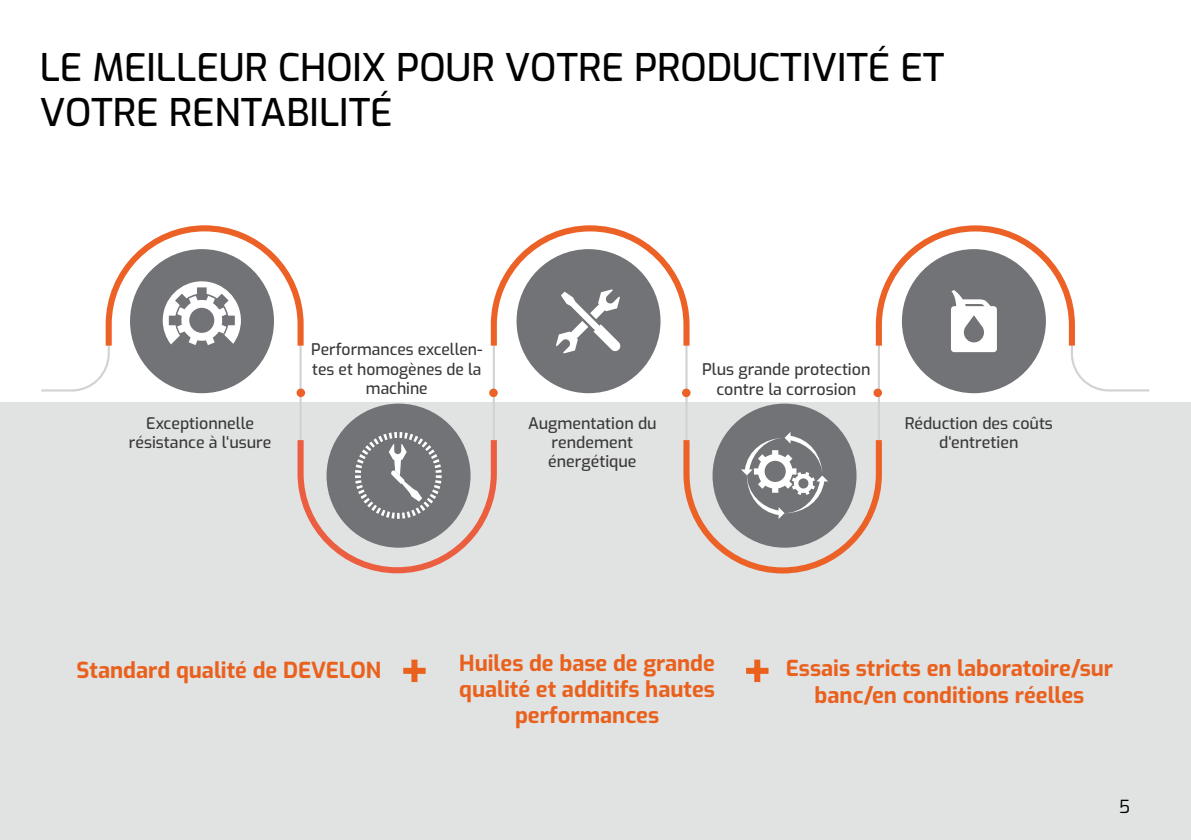
<style>
.page{position:relative;width:1191px;height:840px;background:#fff}
.page>*{position:absolute;margin:0;border:0;box-sizing:border-box;transform-origin:0 0}
.t1{font:700 50px "Exo";color:#ea601d}
.t2{font:500 38px/45.6px "Exo";color:#020203}
.t3{font:700 22px/26.4px "Exo";color:#ea601d;text-align:center}
.t4{font:18px "Exo";color:#000}
.t5{font:500 16px/19.2px "Exo";color:#393938;text-align:center}
</style>
<div class="page">
<div style="left:0;top:402px;width:1191px;height:437px;background:#e1e2e2"></div>
<svg style="left:41px;top:316px;width:1108px;height:124px"></svg>
<svg style="left:491px;top:225px;width:198px;height:120px"></svg>
<svg style="left:106px;top:225px;width:198px;height:120px"></svg>
<svg style="left:876px;top:225px;width:199px;height:120px"></svg>
<svg style="left:683px;top:440px;width:199px;height:133px"></svg>
<svg style="left:297px;top:440px;width:200px;height:133px"></svg>
<div style="left:130px;top:249px;width:144px;height:144px;background:#717376;border-radius:50%"></div>
<div style="left:326px;top:403px;width:144px;height:144px;background:#717376;border-radius:50%"></div>
<div style="left:902px;top:249px;width:144px;height:144px;background:#717376;border-radius:50%"></div>
<div style="left:516px;top:249px;width:144px;height:144px;background:#717376;border-radius:50%"></div>
<div style="left:712px;top:403px;width:144px;height:144px;background:#717376;border-radius:50%"></div>
<div style="left:296px;top:388px;width:9px;height:9px;background:#eb6126;border-radius:50%"></div>
<div style="left:489px;top:388px;width:9px;height:9px;background:#eb6126;border-radius:50%"></div>
<div style="left:873px;top:388px;width:9px;height:9px;background:#eb6126;border-radius:50%"></div>
<div style="left:682px;top:388px;width:8px;height:9px;background:#eb6126;border-radius:50%"></div>
<img style="left:163px;top:281px;width:78px;height:63px">
<img style="left:355px;top:432px;width:87px;height:75px">
<img style="left:556px;top:334px;width:17px;height:19px">
<img style="left:561px;top:291px;width:60px;height:60px">
<img style="left:741px;top:438px;width:40px;height:37px">
<img style="left:747px;top:476px;width:37px;height:42px">
<img style="left:784px;top:432px;width:44px;height:81px">
<img style="left:754px;top:450px;width:42px;height:42px">
<img style="left:792px;top:471px;width:23px;height:23px">
<img style="left:951px;top:290px;width:46px;height:62px">
<h2 class="t2" style="left:40px;top:42px;width:906px">LE MEILLEUR CHOIX POUR VOTRE PRODUCTIVITÉ ET<br>VOTRE RENTABILITÉ</h2>
<p class="t5" style="left:129px;top:412px;width:144px">Exceptionnelle résistance à l‘usure</p>
<p class="t5" style="left:311px;top:339px;width:173px">Performances excellen&shy;tes et homogènes de la machine</p>
<p class="t5" style="left:702px;top:359px;width:170px">Plus grande protection contre la corrosion</p>
<p class="t5" style="left:528px;top:412px;width:130px">Augmentation du rendement énergétique</p>
<p class="t5" style="left:904px;top:412px;width:150px">Réduction des coûts d‘entretien</p>
<h3 class="t3" style="left:77px;top:655px;width:306px">Standard qualité de DEVELON</h3>
<h3 class="t3" style="left:459px;top:648px;width:257px">Huiles de base de grande qualité et additifs hautes performances</h3>
<h3 class="t3" style="left:785px;top:653px;width:329px">Essais stricts en laboratoire/sur</h3>
<h1 class="t1" style="left:399px;top:634px;width:32px">+</h1>
<h1 class="t1" style="left:742px;top:634px;width:32px">+</h1>
<h3 class="t3" style="left:814px;top:680px;width:271px">banc/en conditions réelles</h3>
<p class="t4" style="left:1118px;top:792px;width:13px">5</p>
</div>
